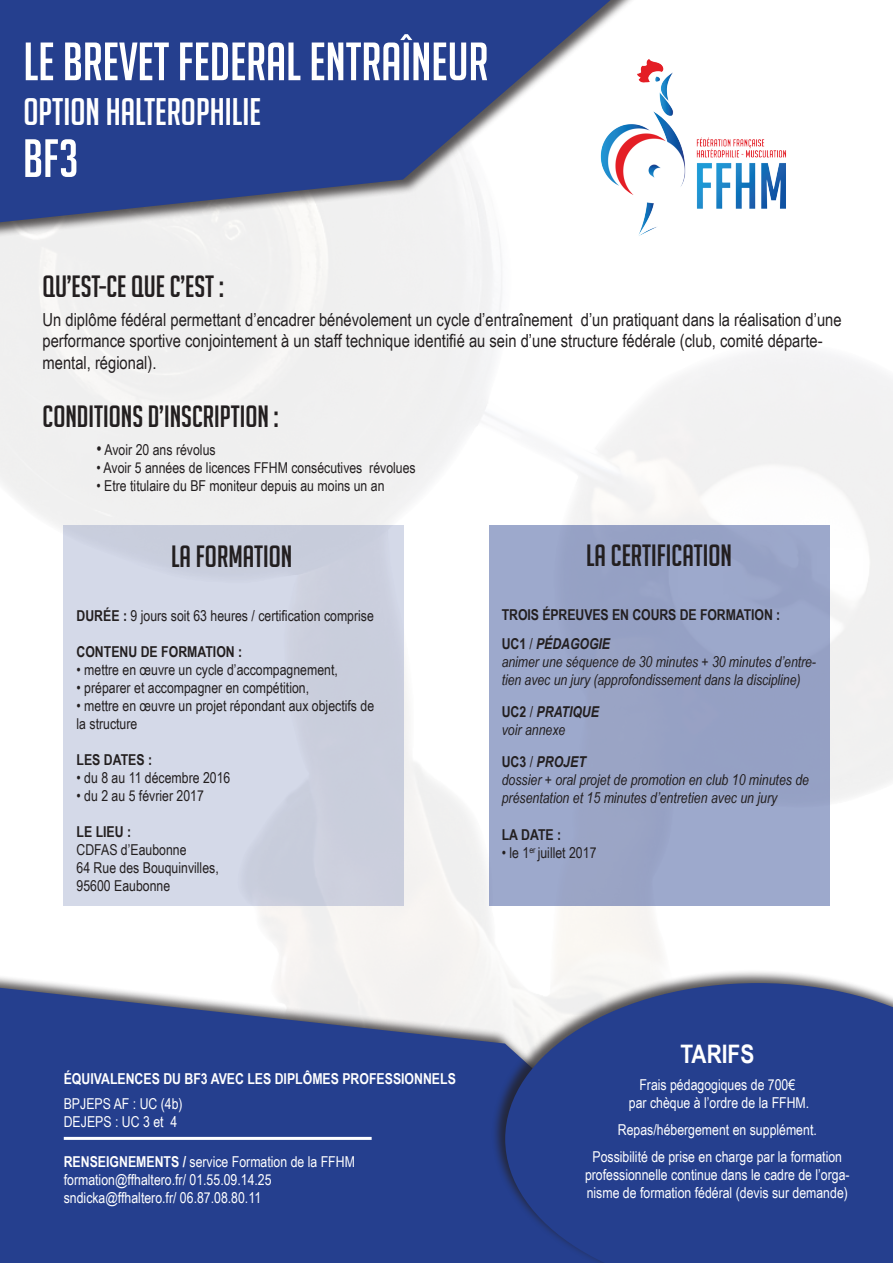
<style>
.page{position:relative;width:893px;height:1263px;background:#fff}
.page>*{position:absolute;margin:0;border:0;box-sizing:border-box;transform-origin:0 0}
.t1{font:52.5px "Big Noodle Titling";color:#fff}
.t2{font:37.5px "Big Noodle Titling";color:#fff}
.t3{font:30px "Big Noodle Titling";color:#231f20}
.t4{font:700 25.5px "Arial Narrow";color:#fff}
.t5{font:18px/21.6px "Arial Narrow";color:#231f20}
.t6{font:15px/18px "Arial Narrow";color:#231f20}
.t7{font:15px/18px "Arial Narrow";color:#fff}
.t8{font:italic 15px/18px "Arial Narrow";color:#231f20}
.t9{font:700 15px/28.8px "Arial Narrow";letter-spacing:-.005em;color:#231f20}
.t10{font:700 15px "Arial Narrow";color:#fff}
.s1{font-size:18px}
.s2{font-weight:700}
.s3{font-weight:400}
.s4{font-style:italic}
.s5{font-weight:700;font-style:normal}
.s6{font-style:normal}
</style>
<div class="page">
<div style="left:0;top:0;width:655px;height:256px;background:#231f20;opacity:.75"></div>
<svg style="left:0;top:0;width:611px;height:222px;fill:#253f8e"></svg>
<div style="left:0;top:964px;width:745px;height:299px;background:#fbfafa"></div>
<svg style="left:0;top:988px;width:491px;height:275px;background:#364e95"></svg>
<img style="left:587px;top:57px;width:200px;height:181px">
<div style="left:491px;top:969px;width:402px;height:294px;background:#231f20;opacity:.75"></div>
<svg style="left:505px;top:983px;width:388px;height:280px;background:#324a92"></svg>
<div style="left:64px;top:525px;width:340px;height:381px;background:linear-gradient(to right,#d6dbea,#cacedc)"></div>
<div style="left:489px;top:525px;width:340px;height:381px;background:#9ba5c8"></div>
<hr style="left:64px;top:1137px;width:308px;height:3px;background:#fff">
<h1 class="t1" style="left:23px;top:33px;width:466px">LE BREVET FEDERAL ENTRAÎNEUR</h1>
<h2 class="t2" style="left:23px;top:92px;width:239px">OPTION HALTEROPHILIE</h2>
<h1 class="t1" style="left:23px;top:130px;width:57px">BF3</h1>
<h3 class="t3" style="left:43px;top:270px;width:183px">QU’EST-CE QUE C’EST :</h3>
<p class="t5" style="left:43px;top:308px;width:801px">Un diplôme fédéral permettant d’encadrer bénévolement un cycle d’entraînement d’un pratiquant dans la réalisation d’une performance sportive conjointement à un staff technique identifié au sein d’une structure fédérale (club, comité départe&shy;mental, régional).</p>
<h3 class="t3" style="left:43px;top:400px;width:238px">CONDITIONS D’INSCRIPTION :</h3>
<p class="t6" style="left:97px;top:440px;width:121px"><span class="s1">•</span> Avoir 20 ans révolus</p>
<p class="t6" style="left:97px;top:458px;width:321px">• Avoir 5 années de licences FFHM consécutives révolues</p>
<p class="t6" style="left:97px;top:476px;width:290px">• Etre titulaire du BF moniteur depuis au moins un an</p>
<h3 class="t3" style="left:171px;top:540px;width:123px">LA FORMATION</h3>
<p class="t6" style="left:77px;top:606px;width:299px"><span class="s2">DURÉE :</span> 9 jours soit 63 heures / certification comprise</p>
<p class="t9" style="left:77px;top:636px;width:167px">CONTENU DE FORMATION :</p>
<p class="t6" style="left:77px;top:660px;width:263px">• mettre en œuvre un cycle d’accompagnement,</p>
<p class="t6" style="left:77px;top:678px;width:234px">• préparer et accompagner en compétition,</p>
<p class="t6" style="left:77px;top:696px;width:299px">• mettre en œuvre un projet répondant aux objectifs de la structure</p>
<p class="t9" style="left:77px;top:744px;width:77px">LES DATES :</p>
<p class="t6" style="left:77px;top:768px;width:155px">• du 8 au 11 décembre 2016</p>
<p class="t6" style="left:77px;top:786px;width:129px">• du 2 au 5 février 2017</p>
<p class="t9" style="left:77px;top:816px;width:56px">LE LIEU :</p>
<p class="t6" style="left:77px;top:840px;width:144px">CDFAS d’Eaubonne<br>64 Rue des Bouquinvilles,<br>95600 Eaubonne</p>
<h3 class="t3" style="left:586px;top:539px;width:147px">LA CERTIFICATION</h3>
<p class="t9" style="left:502px;top:599px;width:280px">TROIS ÉPREUVES EN COURS DE FORMATION :<br>UC1 <span class="s3">/</span> <span class="s4">PÉDAGOGIE</span></p>
<p class="t8" style="left:502px;top:652px;width:316px">animer une séquence de 30 minutes + 30 minutes d’entre&shy;tien avec un jury (approfondissement dans la discipline)</p>
<p class="t8" style="left:502px;top:702px;width:99px"><span class="s5">UC2</span> <span class="s6">/</span> <span class="s2">PRATIQUE </span>voir annexe</p>
<p class="t8" style="left:502px;top:753px;width:309px"><span class="s5">UC3</span> <span class="s6">/</span> <span class="s2">PROJET<br></span>dossier + oral projet de promotion en club 10 minutes de présentation et 15 minutes d’entretien avec un jury</p>
<p class="t9" style="left:502px;top:819px;width:61px">LA DATE :</p>
<p class="t6" style="left:502px;top:843px;width:96px">• le 1<sup>er</sup> juillet 2017</p>
<p class="t10" style="left:64px;top:1068px;width:394px">ÉQUIVALENCES DU BF3 AVEC LES DIPLÔMES PROFESSIONNELS</p>
<p class="t7" style="left:64px;top:1094px;width:120px">BPJEPS AF : UC (4b)<br>DEJEPS : UC 3 et 4</p>
<p class="t7" style="left:64px;top:1152px;width:293px"><span class="s2">RENSEIGNEMENTS /</span> service Formation de la FFHM formation@ffhaltero.fr/ 01.55.09.14.25 sndicka@ffhaltero.fr/ 06.87.08.80.11</p>
<h3 class="t4" style="left:680px;top:1034px;width:75px">TARIFS</h3>
<p class="t7" style="left:629px;top:1075px;width:182px;text-align:center">Frais pédagogiques de 700€<br>par chèque à l’ordre de la FFHM.</p>
<p class="t7" style="left:593px;top:1115px;width:251px;line-height:27px;text-align:center">Repas/hébergement en supplément.<br>Possibilité de prise en charge par la formation</p>
<p class="t7" style="left:585px;top:1165px;width:266px">professionnelle continue dans le cadre de l’orga&shy;nisme de formation fédéral (devis sur demande)</p>
</div>
